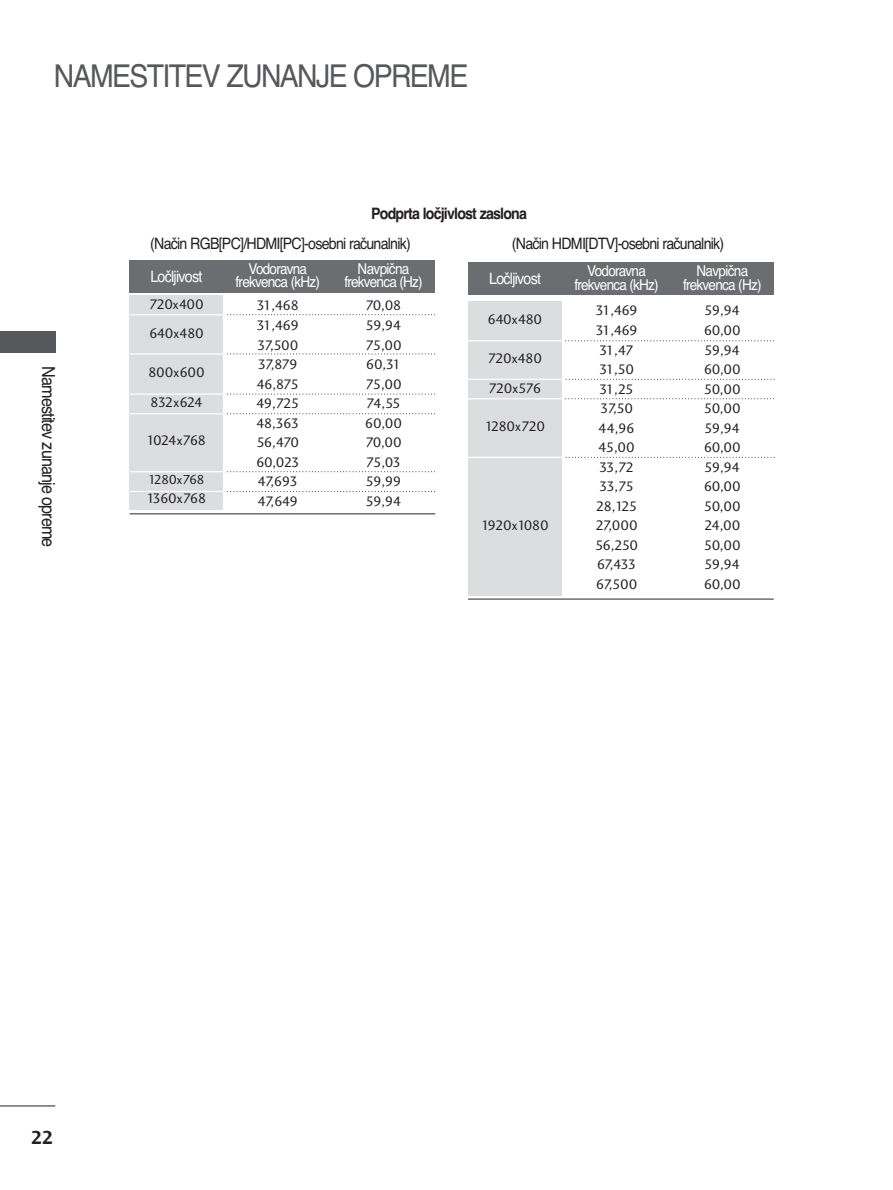
<style>
.page{position:relative;width:893px;height:1190px;background:#fff}
.page>*{position:absolute;margin:0;border:0;box-sizing:border-box;transform-origin:0 0}
.t1{font:31.5px "Helvetica CE";letter-spacing:-.055em;color:#57585a;scale:.9 1}
.t2{font:19.5px "Charlotte Sans Bold Plain";color:#231f20}
.t3{font:18px "Helvetica CE";letter-spacing:-.055em;color:#231f20;scale:.9 1}
.t4{font:15.75px "Helvetica CE";letter-spacing:-.055em;color:#231f20;scale:.9 1}
.t5{font:700 15.75px "Helvetica CE";letter-spacing:-.055em;color:#231f20;scale:.9 1}
.t6{font:15.75px "Helvetica CE";letter-spacing:-.05em;color:#fff;scale:.9 1}
.t7{font:15px/13.5px "Helvetica CE";letter-spacing:-.055em;color:#fff;text-align:center;scale:.9 1}
.t8{font:14.25px/19.5px "Charlotte Sans Book Plain";letter-spacing:-.06em;color:#231f20}
.t9{font:14.25px/19.5px "Charlotte Sans Book Plain";letter-spacing:-.08em;color:#231f20;text-align:center}
.t10{font:14.25px/29.5px "Charlotte Sans Book Plain";letter-spacing:-.02em;color:#231f20}
.t11{font:13.5px "Charlotte Sans Book Plain";letter-spacing:-.06em;color:#231f20}
</style>
<div class="page">
<hr style="left:0;top:1105px;width:55px;height:1px;background:#231f20">
<div style="left:0;top:332px;width:55px;height:21px;background:#57585a"></div>
<div style="left:130px;top:295px;width:93px;height:215px;background:#dcdddf"></div>
<div style="left:129px;top:260px;width:305px;height:32px;background:#6c6d70"></div>
<hr style="left:130px;top:314px;width:93px;height:1px;background:#fff">
<hr style="left:130px;top:353px;width:93px;height:1px;background:#fff">
<hr style="left:130px;top:393px;width:93px;height:2px;background:#fff">
<hr style="left:130px;top:413px;width:93px;height:1px;background:#fff">
<hr style="left:130px;top:491px;width:93px;height:1px;background:#fff">
<hr style="left:130px;top:471px;width:93px;height:1px;background:#fff">
<hr style="left:130px;top:513px;width:305px;height:1px;background:#6c6d70">
<svg style="left:227px;top:314px;width:205px;height:1px"></svg>
<svg style="left:227px;top:353px;width:205px;height:1px"></svg>
<svg style="left:227px;top:394px;width:205px;height:1px"></svg>
<svg style="left:227px;top:413px;width:205px;height:1px"></svg>
<svg style="left:227px;top:471px;width:205px;height:1px"></svg>
<svg style="left:227px;top:491px;width:205px;height:1px"></svg>
<div style="left:468px;top:301px;width:93px;height:295px;background:#dcdddf"></div>
<hr style="left:468px;top:379px;width:94px;height:1px;background:#fff">
<svg style="left:566px;top:379px;width:208px;height:1px"></svg>
<hr style="left:468px;top:398px;width:94px;height:1px;background:#fff">
<svg style="left:565px;top:398px;width:206px;height:1px"></svg>
<hr style="left:468px;top:457px;width:94px;height:1px;background:#fff">
<svg style="left:566px;top:457px;width:208px;height:1px"></svg>
<div style="left:468px;top:262px;width:305px;height:33px;background:#6c6d70"></div>
<hr style="left:468px;top:340px;width:94px;height:1px;background:#fff">
<svg style="left:565px;top:340px;width:206px;height:1px"></svg>
<hr style="left:468px;top:598px;width:305px;height:2px;background:#6c6d70">
<h1 class="t1" style="left:54px;top:65px;width:462px">NAMESTITEV ZUNANJE OPREME</h1>
<p class="t3" style="left:55px;top:366px;width:203px;rotate:90deg">Namestitev zunanje opreme</p>
<p class="t5" style="left:371px;top:208px;width:175px">Podprta ločjivlost zaslona</p>
<p class="t4" style="left:150px;top:237px;width:291px">(Način RGB[PC]/HDMI[PC]-osebni računalnik)</p>
<p class="t4" style="left:512px;top:237px;width:237px">(Način HDMI[DTV]-osebni računalnik)</p>
<p class="t6" style="left:150px;top:270px;width:59px">Ločljivost</p>
<p class="t8" style="left:149px;top:291px;width:56px;line-height:29px">720x400<br>640x480</p>
<p class="t10" style="left:148px;top:359px;width:58px">800x600<br>832x624</p>
<p class="t8" style="left:147px;top:432px;width:61px">1024x768</p>
<p class="t11" style="left:148px;top:474px;width:58px">1280x768</p>
<p class="t8" style="left:146px;top:490px;width:61px">1360x768</p>
<p class="t7" style="left:235px;top:263px;width:95px">Vodoravna frekvenca (kHz)</p>
<p class="t7" style="left:344px;top:263px;width:89px">Navpična frekvenca (Hz)</p>
<p class="t8" style="left:256px;top:297px;width:45px">31,468<br>31,469<br>37,500<br>37,879<br>46,875<br>49,725<br>48,363<br>56,470<br>60,023<br>47,693<br>47,649</p>
<p class="t8" style="left:365px;top:297px;width:39px;text-align:justify">70,08<br>59,94<br>75,00<br>60,31<br>75,00<br>74,55<br>60,00<br>70,00<br>75,03<br>59,99<br>59,94</p>
<p class="t6" style="left:489px;top:273px;width:59px">Ločljivost</p>
<p class="t7" style="left:574px;top:265px;width:95px">Vodoravna frekvenca (kHz)</p>
<p class="t7" style="left:683px;top:265px;width:89px">Navpična frekvenca (Hz)</p>
<p class="t8" style="left:487px;top:311px;width:56px">640x480</p>
<p class="t8" style="left:488px;top:345px;width:56px;line-height:29.2px">720x480<br>720x576</p>
<p class="t8" style="left:485px;top:418px;width:62px">1280x720</p>
<p class="t8" style="left:481px;top:517px;width:69px">1920x1080</p>
<p class="t9" style="left:595px;top:302px;width:45px">31,469<br>31,469<br>31,47<br>31,50<br>31,25<br>37,50<br>44,96<br>45,00<br>33,72<br>33,75<br>28,125<br>27,000<br>56,250<br>67,433<br>67,500</p>
<p class="t8" style="left:703px;top:302px;width:39px;text-align:justify">59,94<br>60,00<br>59,94<br>60,00<br>50,00<br>50,00<br>59,94<br>60,00<br>59,94<br>60,00<br>50,00<br>24,00<br>50,00<br>59,94<br>60,00</p>
<h2 class="t2" style="left:31px;top:1129px;width:25px">22</h2>
</div>
